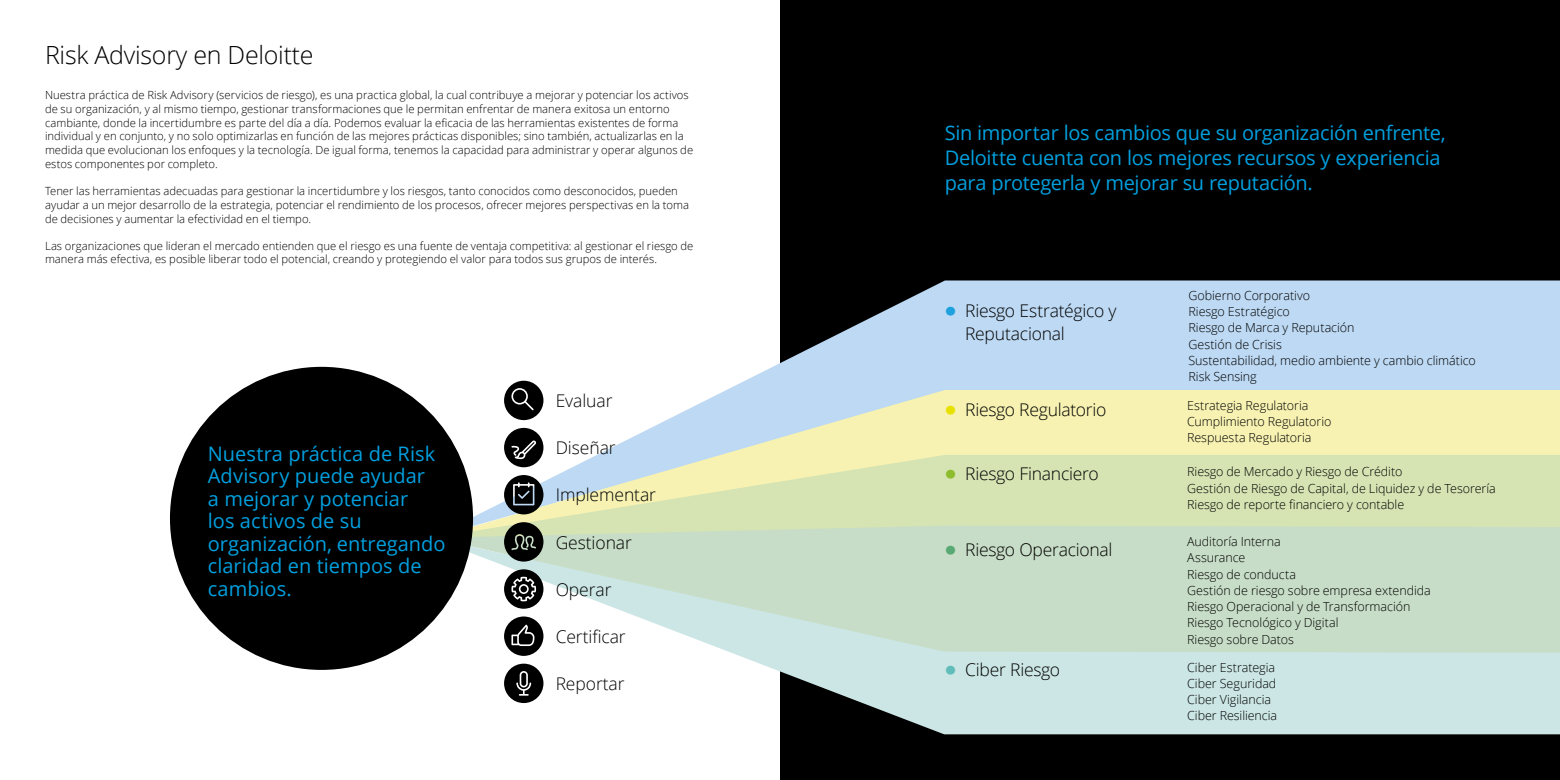
<style>
.page{position:relative;width:1560px;height:780px;background:#fff}
.page>*{position:absolute;margin:0;border:0;box-sizing:border-box;transform-origin:0 0}
.t1{font:300 25px "Open Sans";letter-spacing:-.01em;color:#000}
.t2{font:20px/22.5px "Open Sans";letter-spacing:-.005em;color:#00a0df}
.t3{font:300 17.5px/22.5px "Open Sans";letter-spacing:-.01em;color:#000}
.t4{font:300 12.5px/16.2px "Open Sans";letter-spacing:-.005em;color:#000}
.t5{font:300 11.25px/13.8px "Open Sans";color:#000}
.s1{font-family:"Corporate S Pro";font-weight:500;color:#1ea1dc}
.s2{font-family:"Corporate S Pro";font-weight:500;color:#e8e100}
.s3{font-family:"Corporate S Pro";font-weight:500;color:#8dbc2d}
.s4{font-family:"Corporate S Pro";font-weight:500;color:#58a973}
.s5{font-family:"Corporate S Pro";font-weight:500;color:#60bdb9}
</style>
<div class="page">
<div style="left:780px;top:0;width:779px;height:780px;background:#000"></div>
<svg style="left:521px;top:280px;width:1038px;height:110px;fill:#bdd9f3"></svg>
<svg style="left:434px;top:390px;width:1125px;height:65px;fill:#f7f2b2"></svg>
<svg style="left:459px;top:455px;width:1100px;height:70px;fill:#d6e4b3"></svg>
<svg style="left:472px;top:525px;width:1087px;height:13px;fill:#c7ddc7"></svg>
<svg style="left:434px;top:538px;width:1125px;height:196px"></svg>
<div style="left:170px;top:367px;width:303px;height:303px;background:#000;border-radius:50%"></div>
<svg style="left:504px;top:381px;width:39px;height:39px"></svg>
<div style="left:513px;top:390px;width:13px;height:13px;background:#000;border-radius:50%"></div>
<svg style="left:504px;top:428px;width:39px;height:39px"></svg>
<svg style="left:504px;top:475px;width:39px;height:39px"></svg>
<svg style="left:504px;top:522px;width:39px;height:39px"></svg>
<svg style="left:504px;top:569px;width:39px;height:39px"></svg>
<svg style="left:504px;top:616px;width:39px;height:40px"></svg>
<svg style="left:504px;top:663px;width:39px;height:40px"></svg>
<h1 class="t1" style="left:45px;top:38px;width:270px">Risk Advisory en Deloitte</h1>
<p class="t5" style="left:45px;top:88px;width:649px">Nuestra práctica de Risk Advisory (servicios de riesgo), es una practica global, la cual contribuye a mejorar y potenciar los activos de su organización, y al mismo tiempo, gestionar transformaciones que le permitan enfrentar de manera exitosa un entorno cambiante, donde la incertidumbre es parte del día a día. Podemos evaluar la eficacia de las herramientas existentes de forma individual y en conjunto, y no solo optimizarlas en función de las mejores prácticas disponibles; sino también, actualizarlas en la medida que evolucionan los enfoques y la tecnología. De igual forma, tenemos la capacidad para administrar y operar algunos de estos componentes por completo.</p>
<p class="t5" style="left:45px;top:184px;width:645px">Tener las herramientas adecuadas para gestionar la incertidumbre y los riesgos, tanto conocidos como desconocidos, pueden ayudar a un mejor desarrollo de la estrategia, potenciar el rendimiento de los procesos, ofrecer mejores perspectivas en la toma de decisiones y aumentar la efectividad en el tiempo.</p>
<p class="t5" style="left:45px;top:239px;width:649px">Las organizaciones que lideran el mercado entienden que el riesgo es una fuente de ventaja competitiva: al gestionar el riesgo de manera más efectiva, es posible liberar todo el potencial, creando y protegiendo el valor para todos sus grupos de interés.</p>
<h2 class="t2" style="left:208px;top:441px;width:239px">Nuestra práctica de Risk<br>Advisory puede ayudar<br>a mejorar y potenciar<br>los activos de su organización, entregando claridad en tiempos de cambios.</h2>
<h3 class="t3" style="left:555px;top:389px;width:58px">Evaluar</h3>
<h3 class="t3" style="left:555px;top:436px;width:61px">Diseñar</h3>
<h3 class="t3" style="left:555px;top:483px;width:102px">Implementar</h3>
<h3 class="t3" style="left:555px;top:530px;width:78px">Gestionar</h3>
<h3 class="t3" style="left:555px;top:577px;width:57px">Operar</h3>
<h3 class="t3" style="left:555px;top:624px;width:71px">Certificar</h3>
<h3 class="t3" style="left:555px;top:672px;width:70px">Reportar</h3>
<h2 class="t2" style="left:944px;top:120px;width:502px;line-height:25px">Sin importar los cambios que su organización enfrente,<br>Deloitte cuenta con los mejores recursos y experiencia para protegerla y mejorar su reputación.</h2>
<h3 class="t3" style="left:965px;top:299px;width:153px;text-indent:-20px"><span class="s1">▯</span> Riesgo Estratégico y<br>Reputacional</h3>
<h3 class="t3" style="left:944px;top:398px;width:163px"><span class="s2">▯</span> Riesgo Regulatorio</h3>
<h3 class="t3" style="left:944px;top:461px;width:155px"><span class="s3">▯</span> Riesgo Financiero</h3>
<h3 class="t3" style="left:944px;top:538px;width:169px"><span class="s4">▯</span> Riesgo Operacional</h3>
<h3 class="t3" style="left:944px;top:657px;width:117px"><span class="s5">▯</span> Ciber Riesgo</h3>
<p class="t4" style="left:1188px;top:287px;width:289px">Gobierno Corporativo<br>Riesgo Estratégico<br>Riesgo de Marca y Reputación<br>Gestión de Crisis<br>Sustentabilidad, medio ambiente y cambio climático<br>Risk Sensing</p>
<p class="t4" style="left:1186px;top:396px;width:146px">Estrategia Regulatoria<br>Cumplimiento Regulatorio<br>Respuesta Regulatoria</p>
<p class="t4" style="left:1186px;top:463px;width:310px">Riesgo de Mercado y Riesgo de Crédito<br>Gestión de Riesgo de Capital, de Liquidez y de Tesorería<br>Riesgo de reporte financiero y contable</p>
<p class="t4" style="left:1186px;top:533px;width:245px">Auditoría Interna<br>Assurance<br>Riesgo de conducta<br>Gestión de riesgo sobre empresa extendida<br>Riesgo Operacional y de Transformación<br>Riesgo Tecnológico y Digital<br>Riesgo sobre Datos</p>
<p class="t4" style="left:1186px;top:658px;width:91px">Ciber Estrategia<br>Ciber Seguridad<br>Ciber Vigilancia<br>Ciber Resiliencia</p>
</div>
